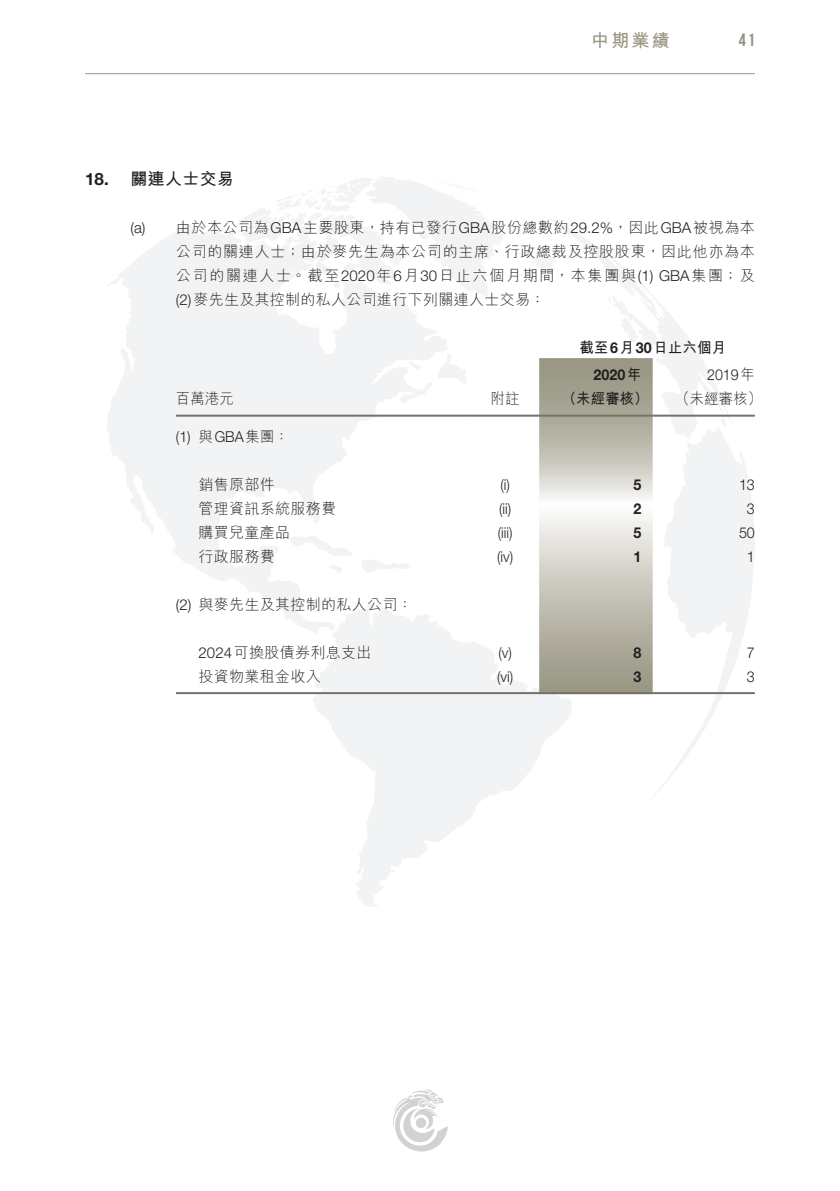
<style>
.page{position:relative;width:840px;height:1191px;background:#fff}
.page>*{position:absolute;margin:0;border:0;box-sizing:border-box;transform-origin:0 0}
.t1{font:700 18px "M Hei HK";color:#979481}
.t2{font:18px "Bebas Neue";color:#979481}
._01_H1{font:700 17px "M Hei HK";letter-spacing:.02em;color:#231f20}
._00_txt{font:300 15px/24px "M Hei HK";letter-spacing:.02em;color:#231f20;text-align:justify}
._50_Table_txt{font:300 15px "M Hei HK";letter-spacing:.02em;color:#231f20}
._50_Table_txt-2{font:300 15px "Helvetica Neue LT Std";color:#231f20;scale:.95 1}
._50_Table_txt-3{font:700 15px "M Hei HK";letter-spacing:.02em;color:#231f20;scale:.95 1}
._50_Table_txt-4{font:300 15px "M Hei HK";letter-spacing:.02em;color:#231f20;scale:.95 1}
._50_Table_txt-5{font:700 15px "Helvetica Neue LT Std";color:#231f20;scale:.95 1}
.s1{font-family:"Helvetica Neue LT Std"}
.s2{font-family:"M Hei HK"}
</style>
<div class="page">
<svg style="left:393px;top:1089px;width:54px;height:62px"></svg>
<hr style="left:85px;top:73px;width:669px;height:1px;background:#979481">
<svg style="left:107px;top:176px;width:647px;height:731px"></svg>
<svg style="left:539px;top:358px;width:113px;height:334px;background:#c2bfb4"></svg>
<hr style="left:176px;top:414px;width:295px;height:2px;background:#737264">
<hr style="left:471px;top:414px;width:68px;height:2px;background:#737264">
<hr style="left:539px;top:414px;width:113px;height:2px;background:#737264">
<hr style="left:652px;top:414px;width:102px;height:2px;background:#737264">
<hr style="left:176px;top:692px;width:295px;height:2px;background:#737264">
<hr style="left:471px;top:692px;width:68px;height:2px;background:#737264">
<hr style="left:539px;top:692px;width:113px;height:2px;background:#737264">
<hr style="left:652px;top:692px;width:102px;height:2px;background:#737264">
<p class="t1" style="left:590px;top:28px;width:80px">中期業績</p>
<p class="t2" style="left:738px;top:30px;width:18px">41</p>
<p class="_01_H1" style="left:85px;top:167px;width:151px"><span class="s1">18.</span> 關連人士交易</p>
<p class="_00_txt" style="left:176px;top:216px;width:580px;text-indent:-45px"><span class="s1">(a)</span> 由於本公司為<span class="s1">GBA</span>主要股東，持有已發行<span class="s1">GBA</span>股份總數約<span class="s1">29.2%</span>，因此<span class="s1">GBA</span>被視為本公司的關連人士；由於麥先生為本公司的主席、行政總裁及控股股東，因此他亦為本公司的關連人士。截至<span class="s1">2020</span>年<span class="s1">6</span>月<span class="s1">30</span>日止六個月期間，本集團與<span class="s1">(1) GBA</span>集團；及<span class="s1">(2)</span>麥先生及其控制的私人公司進行下列關連人士交易：</p>
<p class="_50_Table_txt-3" style="left:579px;top:337px;width:156px">截至<span class="s1">6</span>月<span class="s1">30</span>日止六個月</p>
<p class="_50_Table_txt-5" style="left:593px;top:365px;width:52px">2020<span class="s2">年</span></p>
<p class="_50_Table_txt-2" style="left:706px;top:366px;width:52px">2019<span class="s2">年</span></p>
<p class="_50_Table_txt-4" style="left:176px;top:391px;width:62px">百萬港元</p>
<p class="_50_Table_txt-4" style="left:490px;top:391px;width:32px">附註</p>
<p class="_50_Table_txt-3" style="left:561px;top:388px;width:92px">（未經審核）</p>
<p class="_50_Table_txt-4" style="left:675px;top:391px;width:92px">（未經審核）</p>
<p class="_50_Table_txt-2" style="left:176px;top:427px;width:120px">(1) <span class="s2">與</span>GBA<span class="s2">集團：</span></p>
<p class="_50_Table_txt" style="left:198px;top:476px;width:78px">銷售原部件</p>
<p class="_50_Table_txt-2" style="left:500px;top:475px;width:12px">(i)</p>
<p class="_50_Table_txt-5" style="left:633px;top:475px;width:10px">5</p>
<p class="_50_Table_txt-2" style="left:738px;top:475px;width:18px">13</p>
<p class="_50_Table_txt" style="left:198px;top:500px;width:139px">管理資訊系統服務費</p>
<p class="_50_Table_txt-2" style="left:498px;top:499px;width:14px">(ii)</p>
<p class="_50_Table_txt-5" style="left:633px;top:499px;width:10px">2</p>
<p class="_50_Table_txt-2" style="left:746px;top:499px;width:10px">3</p>
<p class="_50_Table_txt" style="left:198px;top:524px;width:93px">購買兒童產品</p>
<p class="_50_Table_txt-2" style="left:497px;top:523px;width:17px">(iii)</p>
<p class="_50_Table_txt-5" style="left:633px;top:523px;width:10px">5</p>
<p class="_50_Table_txt-2" style="left:738px;top:523px;width:18px">50</p>
<p class="_50_Table_txt" style="left:198px;top:548px;width:78px">行政服務費</p>
<p class="_50_Table_txt-2" style="left:496px;top:547px;width:18px">(iv)</p>
<p class="_50_Table_txt-5" style="left:633px;top:547px;width:10px">1</p>
<p class="_50_Table_txt-2" style="left:746px;top:547px;width:10px">1</p>
<p class="_50_Table_txt" style="left:176px;top:596px;width:238px"><span class="s1">(2)</span> 與麥先生及其控制的私人公司：</p>
<p class="_50_Table_txt" style="left:198px;top:644px;width:174px"><span class="s1">2024</span>可換股債券利息支出</p>
<p class="_50_Table_txt-2" style="left:498px;top:643px;width:16px">(v)</p>
<p class="_50_Table_txt-5" style="left:633px;top:643px;width:10px">8</p>
<p class="_50_Table_txt-2" style="left:746px;top:643px;width:10px">7</p>
<p class="_50_Table_txt" style="left:198px;top:668px;width:124px">投資物業租金收入</p>
<p class="_50_Table_txt-2" style="left:496px;top:667px;width:18px">(vi)</p>
<p class="_50_Table_txt-5" style="left:633px;top:667px;width:10px">3</p>
<p class="_50_Table_txt-2" style="left:746px;top:667px;width:10px">3</p>
</div>
